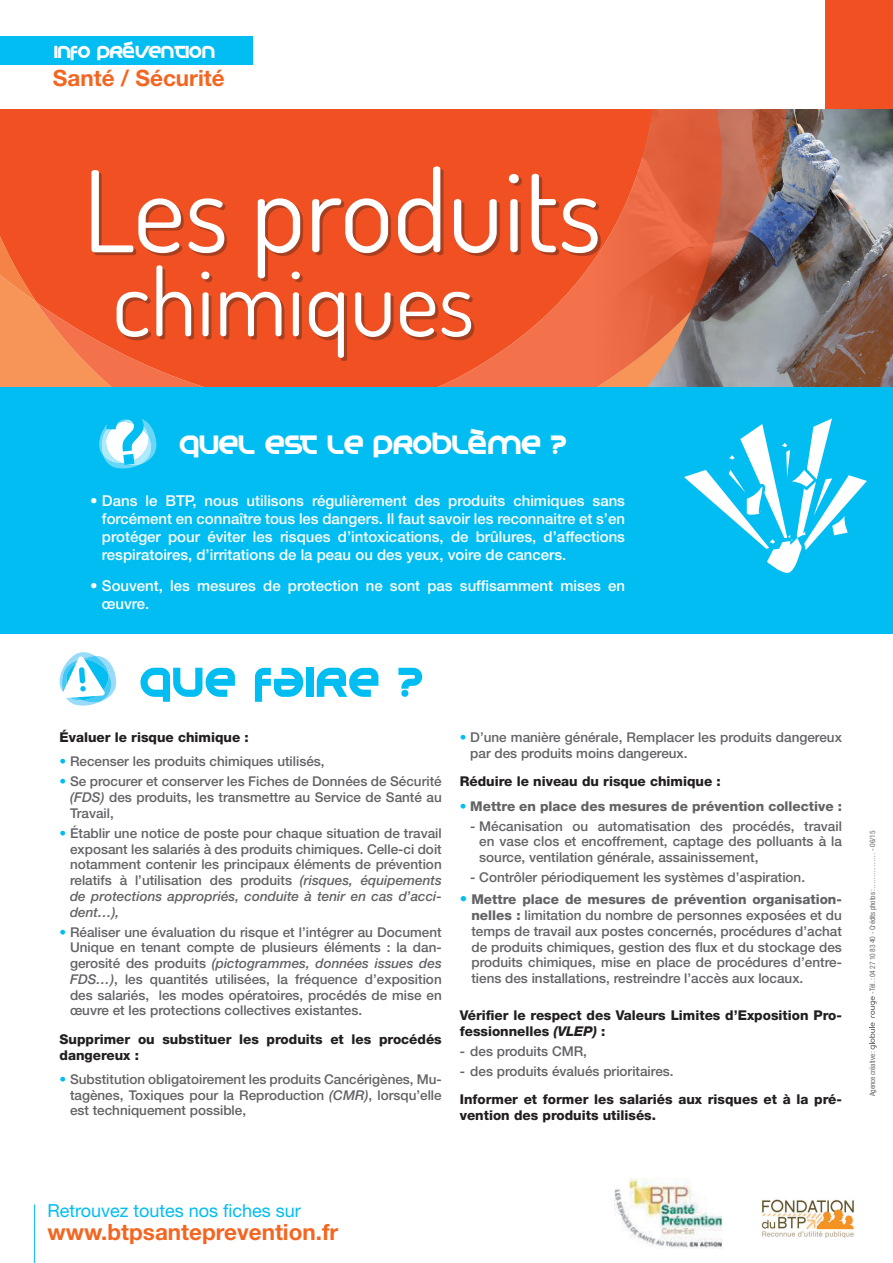
<style>
.page{position:relative;width:893px;height:1263px;background:#fff}
.page>*{position:absolute;margin:0;border:0;box-sizing:border-box;transform-origin:0 0}
.t1{font:112.5px "Dosis";color:#fff}
.t2{font:93px "Dosis";color:#fff}
.t3{font:57px "Planet Megapolis";letter-spacing:.025em;color:#01bdf2}
.t4{font:36px "Planet Megapolis";color:#fff}
.t5{font:23.55px "Planet Megapolis";color:#fff}
.t6{font:700 22.5px "Helvetica Neue LT Std";color:#f36621}
.t7{font:18px "Helvetica Neue LT Std";color:#01bdf2}
.t8{font:500 15px/18px "Helvetica Neue LT Std";color:#fff;text-align:justify}
.t9{font:500 13.5px/15.8px "Helvetica Neue LT Std";color:#636366;text-align:justify}
.t10{font:800 13.5px/15.8px "Helvetica Neue LT Std";color:#231f20}
.t11{font:800 13.5px "Helvetica Neue LT Std";color:#636366}
.t12{font:condensed 7.5px "Helvetica Neue LT Std";letter-spacing:-.02em;color:#6c6d70}
.s1{color:#01bdf2}
.s2{font-style:italic}
.s3{font-weight:500;color:#01bdf2}
.s4{font-size:15px;color:#01bdf2}
.s5{font-weight:800}
</style>
<div class="page">
<svg style="left:869px;top:996px;width:8px;height:53px"></svg>
<img style="left:761px;top:1199px;width:93px;height:39px">
<img style="left:614px;top:1178px;width:109px;height:70px">
<img style="left:739px;top:109px;width:154px;height:278px">
<img style="left:739px;top:109px;width:66px;height:201px">
<svg style="left:679px;top:109px;width:60px;height:278px;background:#b1644f"></svg>
<svg style="left:0;top:109px;width:679px;height:278px;background:#ef5e30"></svg>
<div style="left:0;top:387px;width:893px;height:247px;background:#01bdf2"></div>
<svg style="left:99px;top:419px;width:57px;height:49px"></svg>
<div style="left:94px;top:169px;width:507px;height:192px;background:#231f20;opacity:.36"></div>
<div style="left:825px;top:0;width:68px;height:109px;background:#f15122"></div>
<div style="left:0;top:36px;width:253px;height:29px;background:#01bdf2"></div>
<svg style="left:59px;top:652px;width:57px;height:54px"></svg>
<svg style="left:684px;top:418px;width:183px;height:155px"></svg>
<hr style="left:34px;top:1204px;width:1px;height:59px;background:#01bdf2">
<h3 class="t5" style="left:54px;top:35px;width:162px">info prévention</h3>
<h3 class="t6" style="left:53px;top:64px;width:173px">Santé / Sécurité</h3>
<h1 class="t1" style="left:83px;top:137px;width:520px">Les produits</h1>
<h2 class="t2" style="left:112px;top:241px;width:363px">chimiques</h2>
<h3 class="t4" style="left:180px;top:419px;width:389px">quel est le problème ?</h3>
<p class="t8" style="left:102px;top:492px;width:525px;text-indent:-12px">• Dans le BTP, nous utilisons régulièrement des produits chimiques sans forcément en connaître tous les dangers. Il faut savoir les reconnaitre et s’en protéger pour éviter les risques d’intoxications, de brûlures, d’affections respiratoires, d’irritations de la peau ou des yeux, voire de cancers.</p>
<p class="t8" style="left:102px;top:577px;width:525px;text-indent:-12px">• Souvent, les mesures de protection ne sont pas suffisamment mises en œuvre.</p>
<h3 class="t3" style="left:140px;top:641px;width:285px">que faire ?</h3>
<p class="t10" style="left:60px;top:729px;width:191px">Évaluer le risque chimique :</p>
<p class="t9" style="left:60px;top:753px;width:267px"><span class="s1">•</span> Recenser les produits chimiques utilisés,</p>
<p class="t9" style="left:70px;top:773px;width:373px;text-indent:-11px"><span class="s1">•</span> Se procurer et conserver les Fiches de Données de Sécurité <span class="s2">(FDS)</span> des produits, les transmettre au Service de Santé au Travail,</p>
<p class="t9" style="left:70px;top:825px;width:373px;text-indent:-11px"><span class="s1">•</span> Établir une notice de poste pour chaque situation de travail exposant les salariés à des produits chimiques. Celle-ci doit notamment contenir les principaux éléments de prévention relatifs à l’utilisation des produits <span class="s2">(risques, équipements de protections appropriés, conduite à tenir en cas d’acci&shy;dent…),</span></p>
<p class="t9" style="left:70px;top:924px;width:373px;text-indent:-11px"><span class="s1">•</span> Réaliser une évaluation du risque et l’intégrer au Document Unique en tenant compte de plusieurs éléments : la dan&shy;gerosité des produits <span class="s2">(pictogrammes, données issues des FDS…)</span>, les quantités utilisées, la fréquence d’exposition des salariés, les modes opératoires, procédés de mise en œuvre et les protections collectives existantes.</p>
<p class="t10" style="left:60px;top:1031px;width:384px">Supprimer ou substituer les produits et les procédés dangereux :</p>
<p class="t9" style="left:70px;top:1071px;width:373px;text-indent:-11px"><span class="s1">•</span> Substitution obligatoirement les produits Cancérigènes, Mu&shy;tagènes, Toxiques pour la Reproduction <span class="s2">(CMR)</span>, lorsqu’elle est techniquement possible,</p>
<p class="t9" style="left:470px;top:729px;width:373px;text-indent:-11px"><span class="s1">•</span> D’une manière générale, Remplacer les produits dangereux par des produits moins dangereux.</p>
<p class="t10" style="left:460px;top:774px;width:263px">Réduire le niveau du risque chimique :</p>
<p class="t11" style="left:460px;top:798px;width:384px"><span class="s3">•</span> Mettre en place des mesures de prévention collective :</p>
<p class="t9" style="left:479px;top:818px;width:364px;text-indent:-9px">- Mécanisation ou automatisation des procédés, travail en vase clos et encoffrement, captage des polluants à la source, ventilation générale, assainissement,</p>
<p class="t9" style="left:470px;top:869px;width:336px">- Contrôler périodiquement les systèmes d’aspiration.</p>
<p class="t9" style="left:471px;top:891px;width:372px;text-indent:-12px"><span class="s4">•</span> <span class="s5">Mettre place de mesures de prévention organisation&shy;nelles :</span> limitation du nombre de personnes exposées et du temps de travail aux postes concernés, procédures d’achat de produits chimiques, gestion des flux et du stockage des produits chimiques, mise en place de procédures d’entre&shy;tiens des installations, restreindre l’accès aux locaux.</p>
<p class="t10" style="left:460px;top:1007px;width:384px">Vérifier le respect des Valeurs Limites d’Exposition Pro&shy;fessionnelles <span class="s2">(VLEP)</span> :</p>
<p class="t9" style="left:460px;top:1043px;width:129px">- des produits CMR,</p>
<p class="t9" style="left:460px;top:1063px;width:215px">- des produits évalués prioritaires.</p>
<p class="t10" style="left:460px;top:1092px;width:384px">Informer et former les salariés aux risques et à la pré&shy;vention des produits utilisés.</p>
<p class="t12" style="left:868px;top:994px;width:165px;rotate:-90deg">- Tél. : 04 27 10 83 40 - Crédits photos :…………… - 06/15</p>
<p class="t12" style="left:868px;top:1096px;width:47px;rotate:-90deg">Agence créative :</p>
<h3 class="t7" style="left:48px;top:1200px;width:255px">Retrouvez toutes nos fiches sur</h3>
<h3 class="t6" style="left:48px;top:1218px;width:292px">www.btpsanteprevention.fr</h3>
</div>
